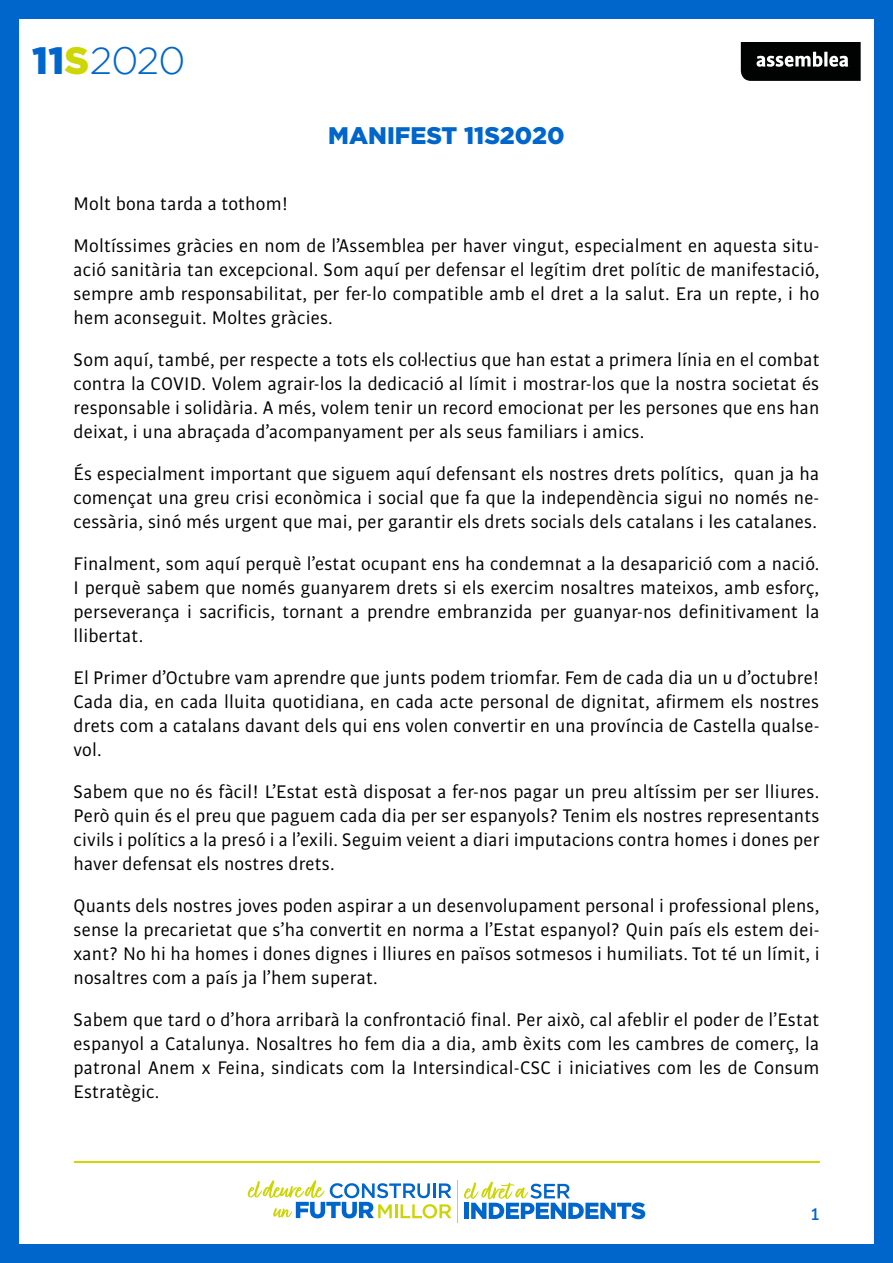
<style>
.page{position:relative;width:893px;height:1263px;background:#fff}
.page>*{position:absolute;margin:0;border:0;box-sizing:border-box;transform-origin:0 0}
.t1{font:300 37.95px "Gotham";color:#06c}
.t2{font:900 24px "Gotham";color:#06c}
.t3{font:19.5px/24px "Bulo";letter-spacing:.01em;color:#000;text-align:justify}
.t4{font:500 18px "Bulo";color:#06c}
.s1{font-weight:900}
.s2{font-weight:900;color:#ced605}
</style>
<div class="page">
<div style="left:0;top:0;width:18px;height:1263px;background:#06c"></div>
<div style="left:875px;top:0;width:18px;height:1263px;background:#06c"></div>
<div style="left:0;top:0;width:893px;height:18px;background:#06c"></div>
<div style="left:0;top:1245px;width:893px;height:18px;background:#06c"></div>
<svg style="left:248px;top:1180px;width:203px;height:38px"></svg>
<svg style="left:464px;top:1181px;width:181px;height:38px"></svg>
<hr style="left:457px;top:1180px;width:1px;height:43px;background:#d1d814">
<svg style="left:741px;top:42px;width:120px;height:39px;background:#262626"></svg>
<hr style="left:74px;top:1161px;width:745px;height:2px;background:#d4d400">
<h1 class="t1" style="left:32px;top:40px;width:155px"><span class="s1">11</span><span class="s2">S</span>2020</h1>
<p class="t2" style="left:328px;top:122px;width:238px">MANIFEST 11S2020</p>
<p class="t3" style="left:74px;top:182px;width:747px;line-height:42px">Molt bona tarda a tothom!<br>Moltíssimes gràcies en nom de l’Assemblea per haver vingut, especialment en aquesta situ-</p>
<p class="t3" style="left:74px;top:257px;width:747px">ació sanitària tan excepcional. Som aquí per defensar el legítim dret polític de manifestació, sempre amb responsabilitat, per fer-lo compatible amb el dret a la salut. Era un repte, i ho hem aconseguit. Moltes gràcies.</p>
<p class="t3" style="left:74px;top:347px;width:747px">Som aquí, també, per respecte a tots els col·lectius que han estat a primera línia en el combat contra la COVID. Volem agrair-los la dedicació al límit i mostrar-los que la nostra societat és responsable i solidària. A més, volem tenir un record emocionat per les persones que ens han deixat, i una abraçada d’acompanyament per als seus familiars i amics.</p>
<p class="t3" style="left:74px;top:461px;width:747px">És especialment important que siguem aquí defensant els nostres drets polítics, quan ja ha començat una greu crisi econòmica i social que fa que la independència sigui no només ne&shy;cessària, sinó més urgent que mai, per garantir els drets socials dels catalans i les catalanes.</p>
<p class="t3" style="left:74px;top:551px;width:747px">Finalment, som aquí perquè l’estat ocupant ens ha condemnat a la desaparició com a nació.<br>I perquè sabem que només guanyarem drets si els exercim nosaltres mateixos, amb esforç, perseverança i sacrificis, tornant a prendre embranzida per guanyar-nos definitivament la llibertat.</p>
<p class="t3" style="left:74px;top:665px;width:747px">El Primer d’Octubre vam aprendre que junts podem triomfar. Fem de cada dia un u d’octubre!<br>Cada dia, en cada lluita quotidiana, en cada acte personal de dignitat, afirmem els nostres drets com a catalans davant dels qui ens volen convertir en una província de Castella qualse&shy;vol.</p>
<p class="t3" style="left:74px;top:779px;width:747px">Sabem que no és fàcil! L’Estat està disposat a fer-nos pagar un preu altíssim per ser lliures.<br>Però quin és el preu que paguem cada dia per ser espanyols? Tenim els nostres representants civils i polítics a la presó i a l’exili. Seguim veient a diari imputacions contra homes i dones per haver defensat els nostres drets.</p>
<p class="t3" style="left:74px;top:893px;width:747px">Quants dels nostres joves poden aspirar a un desenvolupament personal i professional plens, sense la precarietat que s’ha convertit en norma a l’Estat espanyol? Quin país els estem dei&shy;xant? No hi ha homes i dones dignes i lliures en països sotmesos i humiliats. Tot té un límit, i nosaltres com a país ja l’hem superat.</p>
<p class="t3" style="left:74px;top:1007px;width:747px">Sabem que tard o d’hora arribarà la confrontació final. Per això, cal afeblir el poder de l’Estat espanyol a Catalunya. Nosaltres ho fem dia a dia, amb èxits com les cambres de comerç, la patronal Anem x Feina, sindicats com la Intersindical-CSC i iniciatives com les de Consum Estratègic.</p>
<p class="t4" style="left:811px;top:1202px;width:10px">1</p>
</div>
